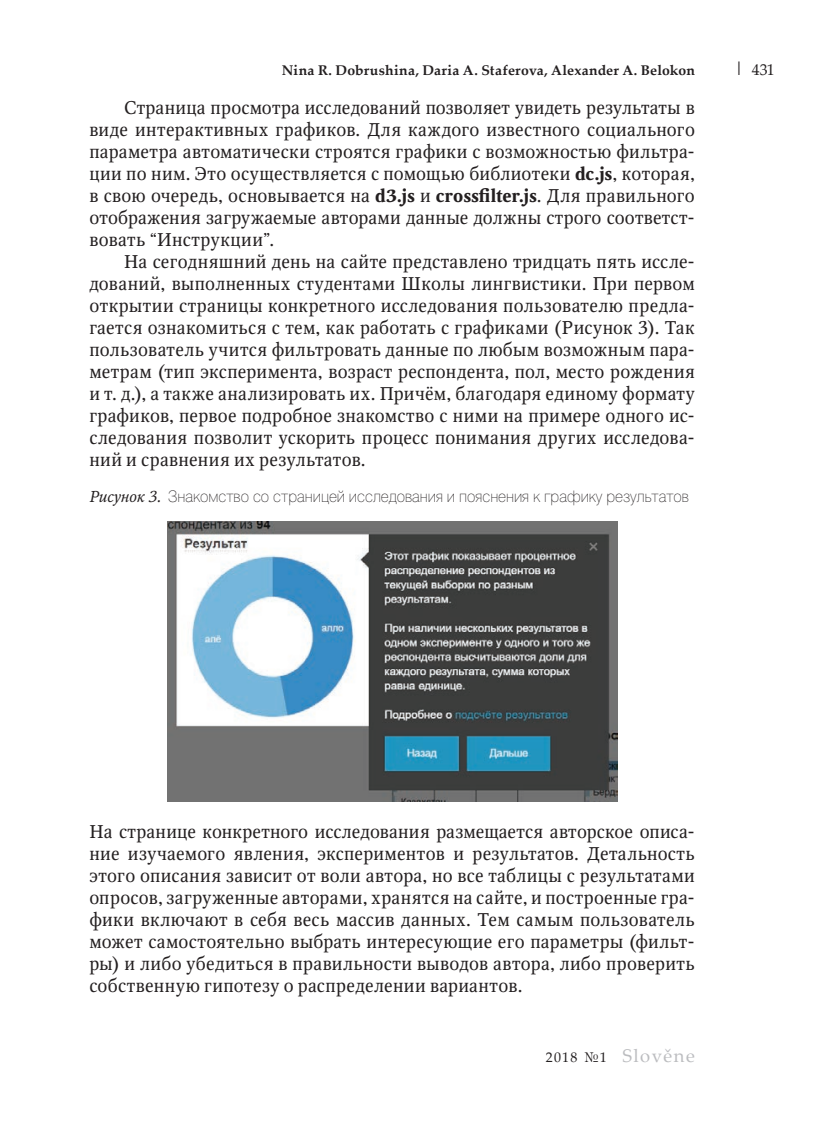
<style>
.page{position:relative;width:819px;height:1141px;background:#fff}
.page>*{position:absolute;margin:0;border:0;box-sizing:border-box;transform-origin:0 0}
.t1{font:18.38px/22.1px "Octava";letter-spacing:.015em;color:#231f20;text-align:justify}
.t2{font:18.38px "Palatino Linotype";letter-spacing:.08em;color:#bcbdc0}
.t3{font:100 15.75px "Helios";color:#231f20;scale:.96 1}
.t4{font:15.75px "Palatino Linotype";color:#231f20}
.t5{font:700 14px "Palatino Linotype";letter-spacing:.015em;color:#231f20}
.s1{font-weight:700;font-size:17.5px}
.s2{font-family:"Octava";font-weight:400;font-style:italic}
.s3{font-size:18.38px}
.s4{font-size:14px;color:#231f20}
</style>
<div class="page">
<img style="left:167px;top:521px;width:450px;height:280px">
<p class="t5" style="left:282px;top:60px;width:414px">Nina R. Dobrushina, Daria A. Staferova, Alexander A. Belokon</p>
<p class="t1" style="left:89px;top:96px;width:607px;text-indent:35px">Страница просмотра исследований позволяет увидеть результаты в виде интерактивных графиков. Для каждого известного социального параметра автоматически строятся графики с возможностью фильтра&shy;ции по ним. Это осуществляется с помощью библиотеки <span class="s1">dc.js</span>, которая, в свою очередь, основывается на <span class="s1">d3.js</span> и <span class="s1">crossfilter.js</span>. Для правильного отображения загружаемые авторами данные должны строго соответст&shy;вовать “Инструкции”.</p>
<p class="t1" style="left:89px;top:250px;width:607px;text-indent:35px">На сегодняшний день на сайте представлено тридцать пять иссле&shy;дований, выполненных студентами Школы лингвистики. При первом открытии страницы конкретного исследования пользователю предла&shy;гается ознакомиться с тем, как работать с графиками (Рисунок 3). Так пользователь учится фильтровать данные по любым возможным пара&shy;метрам (тип эксперимента, возраст респондента, пол, место рождения и т. д.), а также анализировать их. Причём, благодаря единому формату графиков, первое подробное знакомство с ними на примере одного ис&shy;следования позволит ускорить процесс понимания других исследова&shy;ний и сравнения их результатов.</p>
<p class="t3" style="left:89px;top:488px;width:626px"><span class="s2">Рисунок 3.</span> Знакомство со страницей исследования и пояснения к графику результатов</p>
<p class="t4" style="left:734px;top:58px;width:42px"><span class="s3">|</span> 431</p>
<p class="t1" style="left:89px;top:821px;width:607px">На странице конкретного исследования размещается авторское описа&shy;ние изучаемого явления, экспериментов и результатов. Детальность этого описания зависит от воли автора, но все таблицы с результатами опросов, загруженные авторами, хранятся на сайте, и построенные гра&shy;фики включают в себя весь массив данных. Тем самым пользователь может самостоятельно выбрать интересующие его параметры (фильт&shy;ры) и либо убедиться в правильности выводов автора, либо проверить собственную гипотезу о распределении вариантов.</p>
<p class="t2" style="left:546px;top:1042px;width:150px"><span class="s4">2018 №1</span> Slověne</p>
</div>
